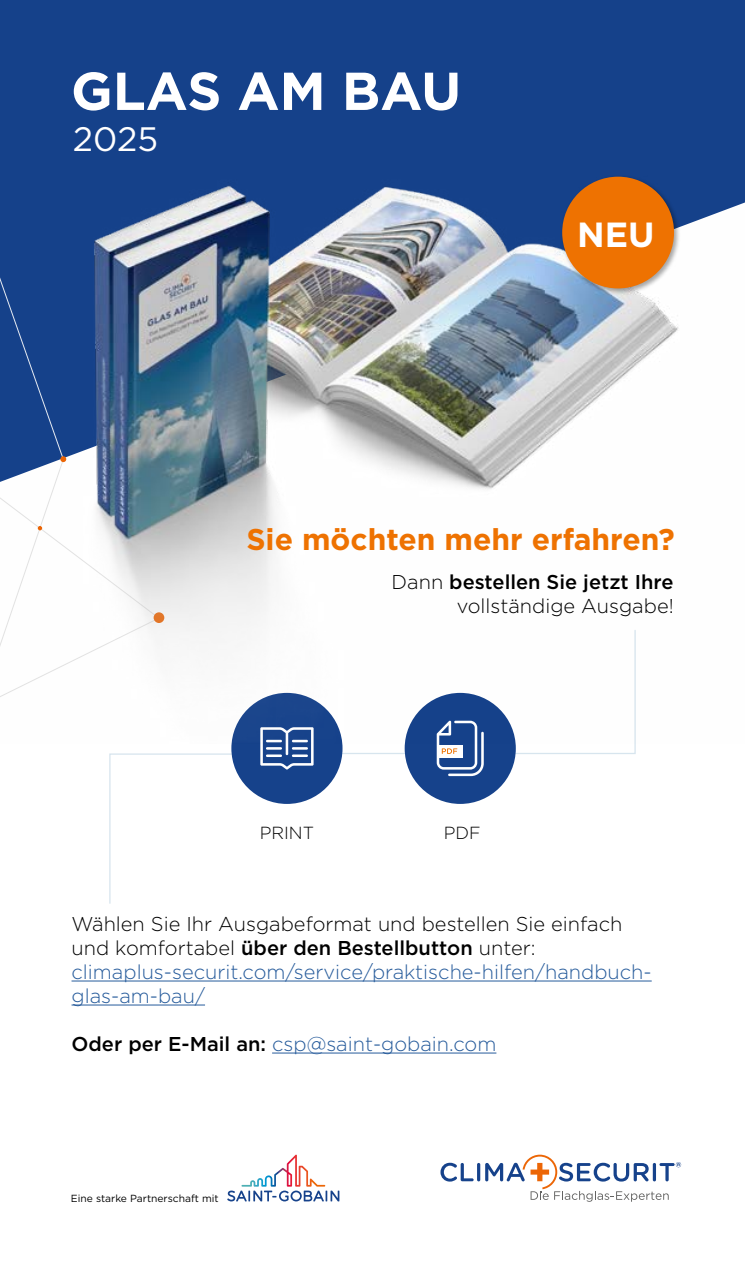
<style>
.page{position:relative;width:745px;height:1269px;background:#fff}
.page>*{position:absolute;margin:0;border:0;box-sizing:border-box;transform-origin:0 0}
.t1{font:700 53.25px "Gotham";color:#fff}
.t2{font:700 35px "Gotham";color:#fff}
.t3{font:34px "Gotham";color:#fff}
.t4{font:700 30px "Gotham";color:#ee7201}
.t5{font:300 20px/24px "Gotham";color:#265b9b}
.t6{font:300 20px/24px "Gotham";color:#000;text-align:right}
.t7{font:300 17.5px "Gotham";color:#000}
.t8{font:10.25px "Gotham";color:#000}
.s1{font-weight:500}
.s2{color:#000}
.s3{font-weight:500;color:#000}
</style>
<div class="page">
<svg style="left:342px;top:743px;width:294px;height:11px"></svg>
<svg style="left:109px;top:753px;width:134px;height:151px"></svg>
<svg style="left:227px;top:1154px;width:112px;height:47px"></svg>
<svg style="left:440px;top:1162px;width:33px;height:19px"></svg>
<svg style="left:476px;top:1162px;width:4px;height:19px"></svg>
<svg style="left:485px;top:1154px;width:195px;height:47px"></svg>
<hr style="left:71px;top:980px;width:580px;height:1px;background:#265b9b">
<hr style="left:71px;top:1004px;width:134px;height:1px;background:#265b9b">
<hr style="left:272px;top:1052px;width:224px;height:1px;background:#265b9b">
<div style="left:231px;top:693px;width:111px;height:111px;background:#16428b;border-radius:50%"></div>
<svg style="left:260px;top:743px;width:53px;height:26px"></svg>
<div style="left:404px;top:693px;width:111px;height:111px;background:#16428b;border-radius:50%"></div>
<svg style="left:436px;top:743px;width:47px;height:33px"></svg>
<img style="left:0;top:0;width:744px;height:743px">
<div style="left:560px;top:175px;width:120px;height:120px;background:#000;opacity:.35"></div>
<div style="left:562px;top:177px;width:111px;height:111px;background:#ee7201;border-radius:50%"></div>
<h1 class="t1" style="left:71px;top:56px;width:391px">GLAS AM BAU</h1>
<h3 class="t3" style="left:73px;top:117px;width:87px">2025</h3>
<h2 class="t2" style="left:577px;top:211px;width:79px">NEU</h2>
<h3 class="t4" style="left:246px;top:519px;width:430px">Sie möchten mehr erfahren?</h3>
<p class="t6" style="left:391px;top:570px;width:283px">Dann <span class="s1">bestellen Sie jetzt Ihre </span>vollständige Ausgabe!</p>
<p class="t7" style="left:259px;top:823px;width:56px">PRINT</p>
<p class="t7" style="left:443px;top:823px;width:38px">PDF</p>
<p class="t5" style="left:71px;top:911px;width:581px"><span class="s2">Wählen Sie Ihr Ausgabeformat und bestellen Sie einfach und komfortabel</span> <span class="s3">über den Bestellbutton</span> <span class="s2">unter: </span>climaplus-securit.com/service/praktische-hilfen/handbuch&shy;glas-am-bau/</p>
<p class="t5" style="left:71px;top:1031px;width:426px"><span class="s3">Oder per E-Mail an:</span> csp@saint-gobain.com</p>
<p class="t8" style="left:71px;top:1191px;width:149px">Eine starke Partnerschaft mit</p>
</div>
